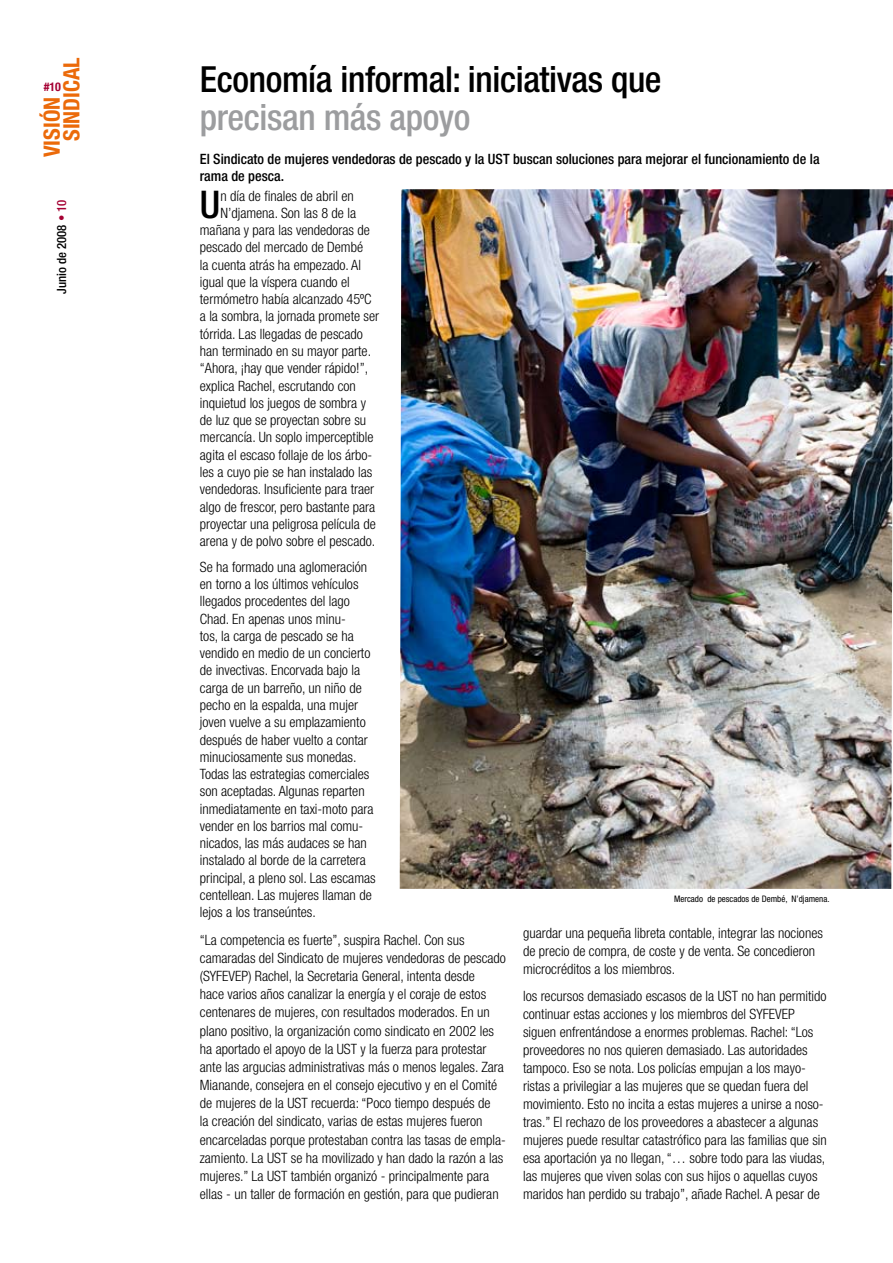
<style>
.page{position:relative;width:893px;height:1263px;background:#fff}
.page>*{position:absolute;margin:0;border:0;box-sizing:border-box;transform-origin:0 0}
.t1{font:500 condensed 38.25px "Helvetica Neue";color:#000}
.t2{font:500 condensed 36px "Helvetica Neue";letter-spacing:-.01em;color:#000}
.t3{font:500 condensed 36px "Helvetica Neue";letter-spacing:-.01em;color:#9c9d9f}
.t4{font:700 condensed 22.5px/19.5px "Helvetica Neue";color:#eb6a0a}
.t5{font:300 condensed 14.25px/17.2px "Helvetica Neue";color:#000}
.t6{font:500 condensed 14.25px/17.1px "Helvetica Neue";color:#000}
.t7{font:500 condensed 12.75px "Helvetica Neue";color:#000}
.t8{font:700 condensed 12px "Helvetica Neue";color:#a50133}
.t9{font:condensed 9px "Helvetica Neue";color:#000}
.s1{color:#a50133}
</style>
<div class="page">
<img style="left:400px;top:189px;width:493px;height:700px">
<h3 class="t4" style="left:42px;top:141px;width:85px;text-indent:-16px;rotate:-90deg">VISIÓN<br>SINDICAL</h3>
<p class="t8" style="left:44px;top:79px;width:19px">#10</p>
<p class="t7" style="left:54px;top:294px;width:96px;rotate:-90deg">Junio de 2008 <span class="s1">• 10</span></p>
<h2 class="t2" style="left:200px;top:58px;width:463px">Economía informal: iniciativas que</h2>
<h2 class="t3" style="left:200px;top:95px;width:272px">precisan más apoyo</h2>
<p class="t6" style="left:200px;top:150px;width:621px">El Sindicato de mujeres vendedoras de pescado y la UST buscan soluciones para mejorar el funcionamiento de la rama de pesca.</p>
<h1 class="t1" style="left:200px;top:181px;width:22px">U</h1>
<p class="t5" style="left:220px;top:187px;width:135px">n día de finales de abril en</p>
<p class="t5" style="left:220px;top:204px;width:137px">N’djamena. Son las 8 de la</p>
<p class="t5" style="left:200px;top:221px;width:172px">mañana y para las vendedoras de</p>
<p class="t5" style="left:200px;top:239px;width:165px">pescado del mercado de Dembé</p>
<p class="t5" style="left:200px;top:256px;width:163px">la cuenta atrás ha empezado. Al</p>
<p class="t5" style="left:200px;top:273px;width:151px">igual que la víspera cuando el</p>
<p class="t5" style="left:200px;top:290px;width:173px">termómetro había alcanzado 45ºC</p>
<p class="t5" style="left:200px;top:308px;width:181px">a la sombra, la jornada promete ser</p>
<p class="t5" style="left:200px;top:325px;width:164px">tórrida. Las llegadas de pescado</p>
<p class="t5" style="left:200px;top:342px;width:173px">han terminado en su mayor parte.</p>
<p class="t5" style="left:200px;top:359px;width:170px">“Ahora, ¡hay que vender rápido!”,</p>
<p class="t5" style="left:200px;top:377px;width:158px">explica Rachel, escrutando con</p>
<p class="t5" style="left:200px;top:394px;width:168px">inquietud los juegos de sombra y</p>
<p class="t5" style="left:200px;top:411px;width:168px">de luz que se proyectan sobre su</p>
<p class="t5" style="left:200px;top:429px;width:175px">mercancía. Un soplo imperceptible</p>
<p class="t5" style="left:200px;top:446px;width:174px">agita el escaso follaje de los árbo-</p>
<p class="t5" style="left:200px;top:463px;width:174px">les a cuyo pie se han instalado las</p>
<p class="t5" style="left:200px;top:480px;width:176px">vendedoras. Insuficiente para traer</p>
<p class="t5" style="left:200px;top:498px;width:177px">algo de frescor, pero bastante para</p>
<p class="t5" style="left:200px;top:515px;width:177px">proyectar una peligrosa película de</p>
<p class="t5" style="left:200px;top:532px;width:177px">arena y de polvo sobre el pescado.</p>
<p class="t5" style="left:200px;top:558px;width:177px">Se ha formado una aglomeración en torno a los últimos vehículos llegados procedentes del lago<br>Chad. En apenas unos minu-<br>tos, la carga de pescado se ha vendido en medio de un concierto de invectivas. Encorvada bajo la carga de un barreño, un niño de pecho en la espalda, una mujer joven vuelve a su emplazamiento después de haber vuelto a contar minuciosamente sus monedas.<br>Todas las estrategias comerciales son aceptadas. Algunas reparten inmediatamente en taxi-moto para vender en los barrios mal comu&shy;nicados, las más audaces se han instalado al borde de la carretera principal, a pleno sol. Las escamas centellean. Las mujeres llaman de lejos a los transeúntes.</p>
<p class="t9" style="left:674px;top:893px;width:157px">Mercado de pescados de Dembé, N’djamena.</p>
<p class="t5" style="left:200px;top:930px;width:308px;line-height:18.1px">“La competencia es fuerte”, suspira Rachel. Con sus camaradas del Sindicato de mujeres vendedoras de pescado (SYFEVEP) Rachel, la Secretaria General, intenta desde<br>hace varios años canalizar la energía y el coraje de estos centenares de mujeres, con resultados moderados. En un plano positivo, la organización como sindicato en 2002 les ha aportado el apoyo de la UST y la fuerza para protestar ante las argucias administrativas más o menos legales. Zara Mianande, consejera en el consejo ejecutivo y en el Comité de mujeres de la UST recuerda: “Poco tiempo después de<br>la creación del sindicato, varias de estas mujeres fueron encarceladas porque protestaban contra las tasas de empla&shy;zamiento. La UST se ha movilizado y han dado la razón a las mujeres.” La UST también organizó - principalmente para ellas - un taller de formación en gestión, para que pudieran</p>
<p class="t5" style="left:523px;top:924px;width:301px;line-height:18px">guardar una pequeña libreta contable, integrar las nociones de precio de compra, de coste y de venta. Se concedieron microcréditos a los miembros.</p>
<p class="t5" style="left:523px;top:986px;width:305px;line-height:18px">los recursos demasiado escasos de la UST no han permitido continuar estas acciones y los miembros del SYFEVEP siguen enfrentándose a enormes problemas. Rachel: “Los proveedores no nos quieren demasiado. Las autoridades tampoco. Eso se nota. Los policías empujan a los mayo&shy;ristas a privilegiar a las mujeres que se quedan fuera del movimiento. Esto no incita a estas mujeres a unirse a noso&shy;tras.” El rechazo de los proveedores a abastecer a algunas mujeres puede resultar catastrófico para las familias que sin esa aportación ya no llegan, “… sobre todo para las viudas, las mujeres que viven solas con sus hijos o aquellas cuyos maridos han perdido su trabajo”, añade Rachel. A pesar de</p>
</div>
